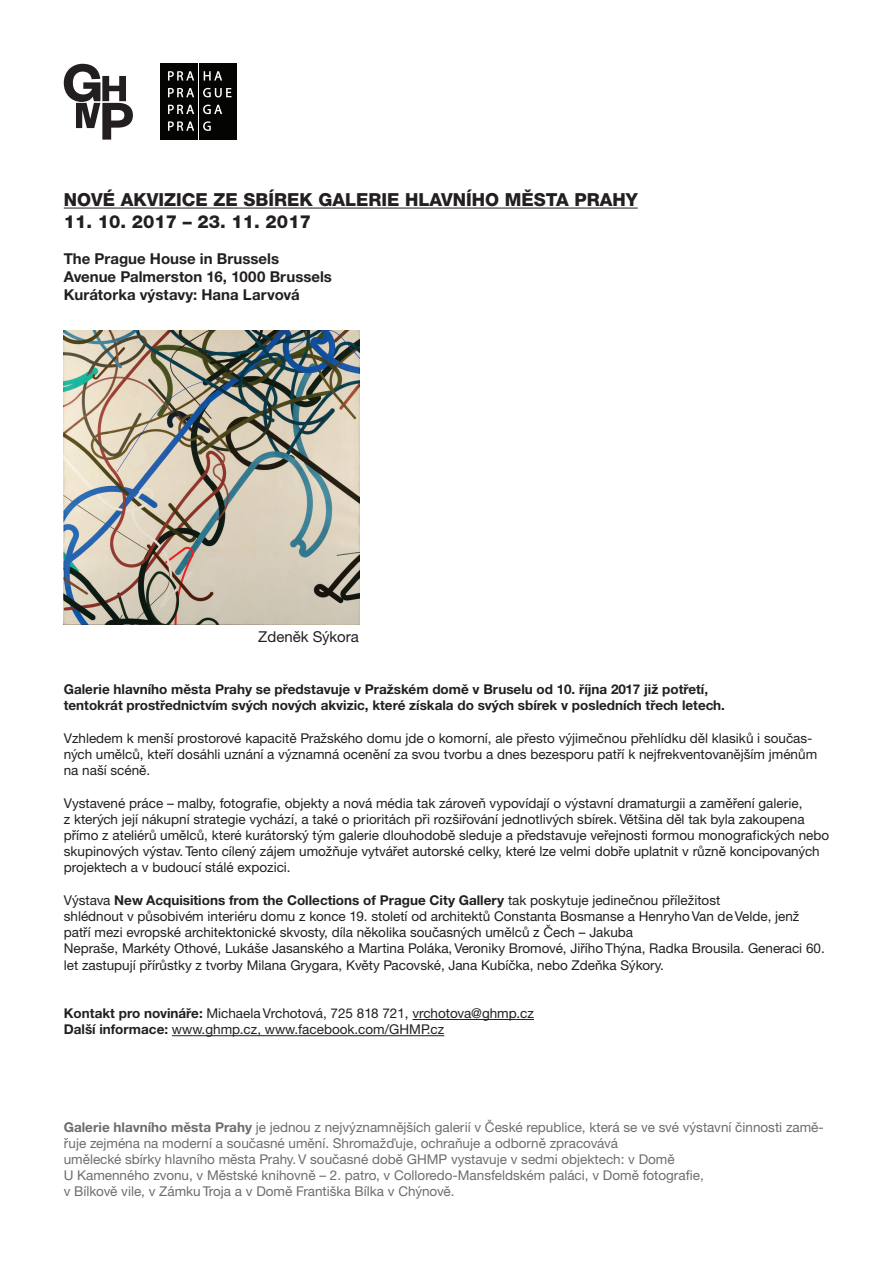
<style>
.page{position:relative;width:893px;height:1263px;background:#fff}
.page>*{position:absolute;margin:0;border:0;box-sizing:border-box;transform-origin:0 0}
.t1{font:800 18px "Helvetica Neue CE";color:#231f20}
.t2{font:700 15px/18px "Helvetica Neue CE";color:#231f20}
.t3{font:15px "Helvetica Neue CE";color:#231f20}
.t4{font:13.5px/16.2px "Helvetica Neue CE";color:#231f20}
.t5{font:13.5px/16.2px "Helvetica Neue CE";color:#6c6d70}
.t6{font:700 13.5px/16.2px "Helvetica Neue CE";color:#231f20}
.s1{font-weight:700}
</style>
<div class="page">
<hr style="left:64px;top:208px;width:574px;height:1px;background:#231f20">
<hr style="left:412px;top:1019px;width:122px;height:1px;background:#231f20">
<hr style="left:172px;top:1035px;width:272px;height:1px;background:#231f20">
<img style="left:64px;top:331px;width:295px;height:293px">
<svg style="left:64px;top:64px;width:69px;height:76px"></svg>
<div style="left:161px;top:64px;width:37px;height:76px;background:#040503"></div>
<div style="left:199px;top:64px;width:38px;height:76px;background:#040503"></div>
<svg style="left:168px;top:71px;width:26px;height:10px"></svg>
<svg style="left:204px;top:71px;width:18px;height:10px"></svg>
<svg style="left:168px;top:88px;width:26px;height:9px"></svg>
<svg style="left:203px;top:88px;width:28px;height:9px"></svg>
<svg style="left:168px;top:105px;width:26px;height:9px"></svg>
<svg style="left:203px;top:105px;width:19px;height:9px"></svg>
<svg style="left:168px;top:121px;width:26px;height:10px"></svg>
<svg style="left:203px;top:121px;width:8px;height:10px"></svg>
<h1 class="t1" style="left:64px;top:189px;width:575px">NOVÉ AKVIZICE ZE SBÍREK GALERIE HLAVNÍHO MĚSTA PRAHY</h1>
<h1 class="t1" style="left:64px;top:210px;width:249px">11. 10. 2017 – 23. 11. 2017</h1>
<p class="t2" style="left:64px;top:250px;width:270px">The Prague House in Brussels<br>Avenue Palmerston 16, 1000 Brussels<br>Kurátorka výstavy: Hana Larvová</p>
<p class="t3" style="left:258px;top:628px;width:102px">Zdeněk Sýkora</p>
<p class="t6" style="left:64px;top:681px;width:662px">Galerie hlavního města Prahy se představuje v Pražském domě v Bruselu od 10. října 2017 již potřetí, tentokrát prostřednictvím svých nových akvizic, které získala do svých sbírek v posledních třech letech.</p>
<p class="t4" style="left:64px;top:730px;width:755px">Vzhledem k menší prostorové kapacitě Pražského domu jde o komorní, ale přesto výjimečnou přehlídku děl klasiků i součas&shy;ných umělců, kteří dosáhli uznání a významná ocenění za svou tvorbu a dnes bezesporu patří k nejfrekventovanějším jménům na naší scéně.</p>
<p class="t4" style="left:64px;top:795px;width:767px">Vystavené práce – malby, fotografie, objekty a nová média tak zároveň vypovídají o výstavní dramaturgii a zaměření galerie,<br>z kterých její nákupní strategie vychází, a také o prioritách při rozšiřování jednotlivých sbírek. Většina děl tak byla zakoupena přímo z ateliérů umělců, které kurátorský tým galerie dlouhodobě sleduje a představuje veřejnosti formou monografických nebo skupinových výstav. Tento cílený zájem umožňuje vytvářet autorské celky, které lze velmi dobře uplatnit v různě koncipovaných projektech a v budoucí stálé expozici.</p>
<p class="t4" style="left:64px;top:892px;width:762px">Výstava <span class="s1">New Acquisitions from the Collections of Prague City Gallery</span> tak poskytuje jedinečnou příležitost<br>shlédnout v působivém interiéru domu z konce 19. století od architektů Constanta Bosmanse a Henryho Van de Velde, jenž patří mezi evropské architektonické skvosty, díla několika současných umělců z Čech – Jakuba<br>Nepraše, Markéty Othové, Lukáše Jasanského a Martina Poláka, Veroniky Bromové, Jiřího Thýna, Radka Brousila. Generaci 60. let zastupují přírůstky z tvorby Milana Grygara, Květy Pacovské, Jana Kubíčka, nebo Zdeňka Sýkory.</p>
<p class="t4" style="left:64px;top:1005px;width:472px"><span class="s1">Kontakt pro novináře:</span> Michaela Vrchotová, 725 818 721, vrchotova@ghmp.cz<br><span class="s1">Další informace:</span> www.ghmp.cz, www.facebook.com/GHMP.cz</p>
<p class="t5" style="left:64px;top:1119px;width:761px"><span class="s1">Galerie hlavního města Prahy</span> je jednou z nejvýznamnějších galerií v České republice, která se ve své výstavní činnosti zamě&shy;řuje zejména na moderní a současné umění. Shromažďuje, ochraňuje a odborně zpracovává<br>umělecké sbírky hlavního města Prahy. V současné době GHMP vystavuje v sedmi objektech: v Domě<br>U Kamenného zvonu, v Městské knihovně – 2. patro, v Colloredo-Mansfeldském paláci, v Domě fotografie,<br>v Bílkově vile, v Zámku Troja a v Domě Františka Bílka v Chýnově.</p>
</div>
